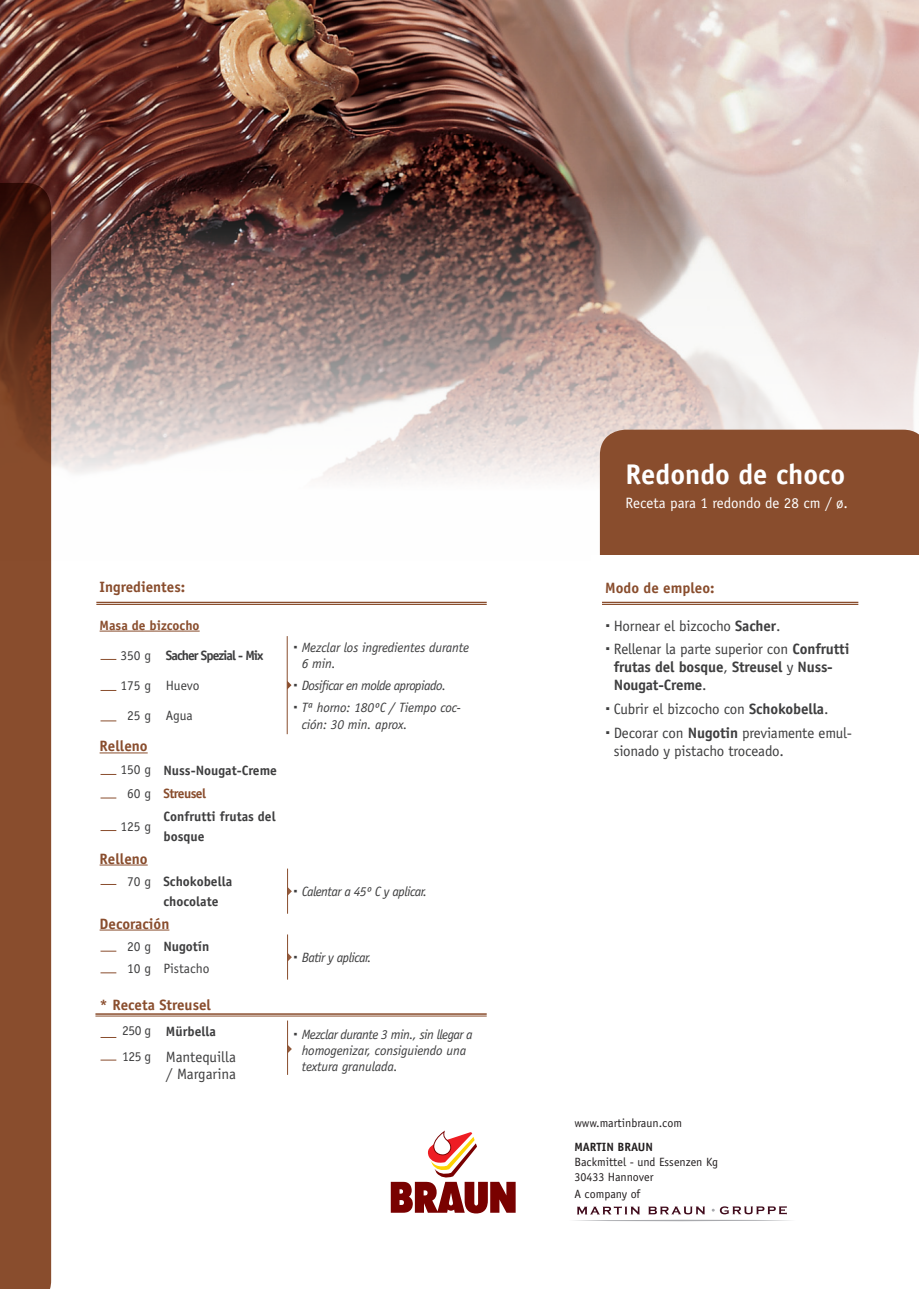
<style>
.page{position:relative;width:919px;height:1289px;background:#fff}
.page>*{position:absolute;margin:0;border:0;box-sizing:border-box;transform-origin:0 0}
.t1{font:700 28.5px "Officina Sans";color:#fff}
.Rayas{font:15px/18px "Officina Sans";letter-spacing:-.01em;color:#3e3e3f}
.Rayas-2{font:700 15px/18px "Officina Sans";letter-spacing:-.01em;color:#3e3e3f}
.t2{font:700 15px "Officina Sans Std";color:#894d2d}
.t3{font:15px "Officina Sans";color:#fff}
.Rayas-3{font:italic 13.5px/16.2px "Officina Sans";letter-spacing:-.01em;color:#3e3e3f}
.Rayas-4{font:700 13.5px/19.5px "Officina Sans";color:#3e3e3f}
.Rayas-5{font:italic 13.5px "Officina Sans";letter-spacing:-.04em;color:#3e3e3f}
.Rayas-6{font:13.5px "Officina Sans";color:#3e3e3f}
.Rayas-7{font:700 13.5px "Officina Sans";letter-spacing:-.07em;color:#3e3e3f}
.t4{font:700 13.5px "Officina Sans Std";color:#894d2d}
.Rayas-8{font:700 13.5px "Officina Sans";letter-spacing:-.04em;color:#894d2d}
.MARTIN_BRAUN_DIRECCI{font:12px "Officina Sans";color:#231f20}
.MARTIN_BRAUN_DIRECCI-2{font:700 12px "Officina Sans";color:#231f20}
.s1{font-weight:700}
.s2{font-weight:400}
</style>
<div class="page">
<img style="left:0;top:0;width:918px;height:560px">
<svg style="left:577px;top:1206px;width:62px;height:8px"></svg>
<svg style="left:648px;top:1206px;width:57px;height:8px"></svg>
<svg style="left:711px;top:1206px;width:75px;height:8px"></svg>
<hr style="left:569px;top:1219px;width:226px;height:2px;background:#a8a9ad;border-radius:50%">
<svg style="left:391px;top:1130px;width:124px;height:83px"></svg>
<div style="left:600px;top:429px;width:318px;height:126px;background:#894d2d"></div>
<svg style="left:0;top:183px;width:51px;height:1105px;background:#7d4427"></svg>
<div style="left:591px;top:555px;width:327px;height:34px;background:#fff"></div>
<hr style="left:100px;top:630px;width:100px;height:1px;background:#894d2d">
<hr style="left:100px;top:752px;width:48px;height:1px;background:#894d2d">
<hr style="left:100px;top:864px;width:48px;height:1px;background:#894d2d">
<hr style="left:100px;top:929px;width:69px;height:1px;background:#894d2d">
<hr style="left:602px;top:601px;width:256px;height:2px;background:#894d2d">
<hr style="left:602px;top:604px;width:256px;height:1px;background:#894d2d">
<hr style="left:95px;top:1013px;width:391px;height:1px;background:#894d2d">
<hr style="left:95px;top:1015px;width:391px;height:1px;background:#894d2d">
<hr style="left:96px;top:601px;width:390px;height:2px;background:#894d2d">
<hr style="left:96px;top:604px;width:390px;height:1px;background:#894d2d">
<hr style="left:287px;top:636px;width:1px;height:98px;background:#894d2d">
<svg style="left:288px;top:1044px;width:4px;height:9px"></svg>
<hr style="left:287px;top:868px;width:1px;height:45px;background:#894d2d">
<hr style="left:287px;top:934px;width:1px;height:45px;background:#894d2d">
<hr style="left:287px;top:1020px;width:1px;height:54px;background:#894d2d">
<svg style="left:100px;top:1059px;width:16px;height:1px"></svg>
<svg style="left:100px;top:1037px;width:16px;height:1px"></svg>
<svg style="left:100px;top:972px;width:16px;height:1px"></svg>
<svg style="left:100px;top:950px;width:16px;height:1px"></svg>
<svg style="left:100px;top:884px;width:16px;height:1px"></svg>
<svg style="left:100px;top:830px;width:16px;height:1px"></svg>
<svg style="left:100px;top:797px;width:16px;height:1px"></svg>
<svg style="left:100px;top:774px;width:16px;height:1px"></svg>
<svg style="left:100px;top:720px;width:16px;height:1px"></svg>
<svg style="left:100px;top:690px;width:16px;height:1px"></svg>
<svg style="left:100px;top:659px;width:16px;height:1px"></svg>
<svg style="left:287px;top:680px;width:5px;height:9px"></svg>
<svg style="left:288px;top:887px;width:4px;height:8px"></svg>
<svg style="left:287px;top:952px;width:5px;height:9px"></svg>
<p class="t2" style="left:100px;top:577px;width:87px">Ingredientes:</p>
<p class="t4" style="left:100px;top:616px;width:102px">Masa de bizcocho</p>
<p class="Rayas-6" style="left:120px;top:647px;width:32px">350 g</p>
<p class="Rayas-7" style="left:166px;top:647px;width:99px">Sacher Spezial - Mix</p>
<p class="Rayas-3" style="left:302px;top:639px;width:169px">Mezclar los ingredientes durante<br>6 min.</p>
<p class="Rayas-6" style="left:120px;top:677px;width:32px">175 g</p>
<p class="Rayas-6" style="left:166px;top:677px;width:35px">Huevo</p>
<p class="Rayas-5" style="left:302px;top:677px;width:146px">Dosificar en molde apropiado.</p>
<p class="Rayas-6" style="left:127px;top:708px;width:26px">25 g</p>
<p class="Rayas-6" style="left:166px;top:708px;width:28px">Agua</p>
<p class="Rayas-3" style="left:302px;top:699px;width:161px">Tª horno: 180ºC / Tiempo coc&shy;ción: 30 min. aprox.</p>
<p class="t2" style="left:100px;top:737px;width:50px">Relleno</p>
<p class="Rayas-6" style="left:120px;top:762px;width:32px">150 g</p>
<p class="Rayas-4" style="left:163px;top:760px;width:115px">Nuss-Nougat-Creme</p>
<p class="Rayas-6" style="left:127px;top:785px;width:26px">60 g</p>
<p class="Rayas-8" style="left:163px;top:785px;width:44px">Streusel</p>
<p class="Rayas-6" style="left:120px;top:818px;width:32px">125 g</p>
<p class="Rayas-4" style="left:163px;top:806px;width:114px">Confrutti frutas del bosque</p>
<p class="t2" style="left:100px;top:849px;width:50px">Relleno</p>
<p class="Rayas-6" style="left:127px;top:873px;width:26px">70 g</p>
<p class="Rayas-4" style="left:163px;top:871px;width:70px">Schokobella</p>
<p class="Rayas-4" style="left:163px;top:891px;width:56px">chocolate</p>
<p class="Rayas-5" style="left:302px;top:883px;width:127px">Calentar a 45º C y aplicar.</p>
<p class="t2" style="left:100px;top:914px;width:71px">Decoración</p>
<p class="Rayas-6" style="left:127px;top:938px;width:26px">20 g</p>
<p class="Rayas-4" style="left:163px;top:936px;width:48px">Nugotín</p>
<p class="Rayas-5" style="left:302px;top:949px;width:71px">Batir y aplicar.</p>
<p class="Rayas-6" style="left:127px;top:960px;width:26px">10 g</p>
<p class="Rayas-6" style="left:163px;top:960px;width:48px">Pistacho</p>
<p class="t2" style="left:100px;top:995px;width:113px">* Receta Streusel</p>
<p class="Rayas-6" style="left:122px;top:1022px;width:31px">250 g</p>
<p class="Rayas-4" style="left:166px;top:1021px;width:51px">Mürbella</p>
<p class="Rayas-3" style="left:302px;top:1026px;width:172px">Mezclar durante 3 min., sin llegar a homogenizar, consiguiendo una textura granulada.</p>
<p class="Rayas-6" style="left:122px;top:1048px;width:31px">125 g</p>
<p class="Rayas" style="left:166px;top:1047px;width:72px">Mantequilla</p>
<p class="Rayas" style="left:166px;top:1064px;width:72px">/ Margarina</p>
<p class="t1" style="left:625px;top:456px;width:221px">Redondo de choco</p>
<p class="t3" style="left:625px;top:494px;width:224px">Receta para 1 redondo de 28 cm / ø.</p>
<p class="t2" style="left:605px;top:578px;width:111px">Modo de empleo:</p>
<p class="Rayas" style="left:613px;top:616px;width:168px">Hornear el bizcocho <span class="s1">Sacher</span>.</p>
<p class="Rayas-2" style="left:613px;top:640px;width:237px"><span class="s2">Rellenar la parte superior con</span> Confrutti frutas del bosque<span class="s2">,</span> Streusel <span class="s2">y</span> Nuss-<br>Nougat-Creme<span class="s2">.</span></p>
<p class="Rayas" style="left:613px;top:700px;width:216px">Cubrir el bizcocho con <span class="s1">Schokobella</span>.</p>
<p class="Rayas" style="left:613px;top:724px;width:240px">Decorar con <span class="s1">Nugotin</span> previamente emul&shy;sionado y pistacho troceado.</p>
<p class="MARTIN_BRAUN_DIRECCI" style="left:574px;top:1115px;width:109px">www.martinbraun.com</p>
<p class="MARTIN_BRAUN_DIRECCI-2" style="left:574px;top:1138px;width:80px">MARTIN BRAUN</p>
<p class="MARTIN_BRAUN_DIRECCI" style="left:574px;top:1154px;width:145px">Backmittel - und Essenzen Kg</p>
<p class="MARTIN_BRAUN_DIRECCI" style="left:574px;top:1169px;width:81px">30433 Hannover</p>
<p class="MARTIN_BRAUN_DIRECCI" style="left:574px;top:1186px;width:68px">A company of</p>
</div>
